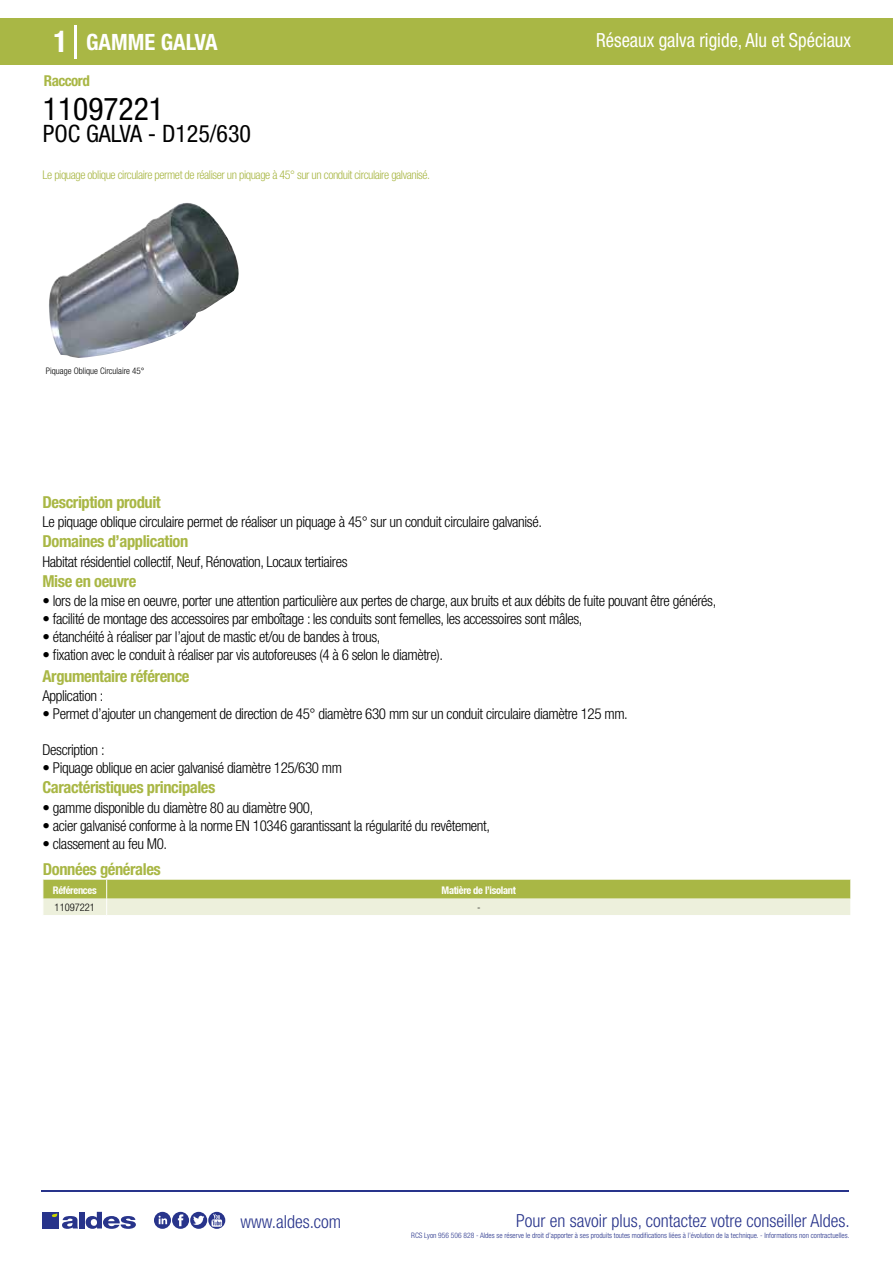
<style>
.page{position:relative;width:893px;height:1263px;background:#fff}
.page>*{position:absolute;margin:0;border:0;box-sizing:border-box;transform-origin:0 0}
.t1{font:condensed 31.5px "Helvetica Neue LT Std";color:#000}
.t2{font:condensed 24px "Helvetica Neue LT Std";color:#000}
.t3{font:700 condensed 22.5px "Helvetica Neue LT Std";color:#fff}
.t4{font:condensed 19.5px "Helvetica Neue LT Std";color:#fff;scale:.95 1}
.t5{font:300 condensed 18px "Helvetica Neue";color:#28348b}
.t6{font:700 condensed 16.5px "Helvetica Neue LT Std";letter-spacing:-.025em;color:#a9b745}
.t7{font:300 condensed 15px "Helvetica Neue LT Std";letter-spacing:-.025em;color:#000}
.t8{font:700 condensed 15px "Helvetica Neue LT Std";letter-spacing:-.035em;color:#a9b745}
.t9{font:300 condensed 12px "Helvetica Neue LT Std";letter-spacing:-.035em;color:#a9b745}
.t10{font:700 condensed 10.5px "Helvetica Neue";letter-spacing:-.03em;color:#fff}
.t11{font:300 condensed 10.5px "Helvetica Neue";color:#000}
.t12{font:300 condensed 9px "Helvetica Neue";color:#000}
.t13{font:300 condensed 7.5px "Helvetica Neue";color:#28348b}
.s1{font-size:30px}
</style>
<div class="page">
<div style="left:0;top:18px;width:893px;height:46px;background:#a9b745"></div>
<hr style="left:74px;top:25px;width:2px;height:33px;background:#fff">
<svg style="left:49px;top:203px;width:190px;height:155px"></svg>
<svg style="left:43px;top:880px;width:808px;height:35px;background:#c9d28d"></svg>
<hr style="left:41px;top:1190px;width:808px;height:1px;background:#28348b">
<svg style="left:154px;top:1212px;width:71px;height:17px"></svg>
<div style="left:42px;top:1212px;width:17px;height:16px;background:#28348b"></div>
<div style="left:79px;top:1212px;width:5px;height:16px;background:#28348b"></div>
<svg style="left:86px;top:1212px;width:50px;height:17px"></svg>
<svg style="left:52px;top:1213px;width:26px;height:16px"></svg>
<h3 class="t3" style="left:54px;top:28px;width:166px"><span class="s1">1</span> GAMME GALVA</h3>
<h3 class="t4" style="left:596px;top:29px;width:270px">Réseaux galva rigide, Alu et Spéciaux</h3>
<p class="t8" style="left:44px;top:71px;width:47px">Raccord</p>
<h1 class="t1" style="left:43px;top:91px;width:122px">11097221</h1>
<h2 class="t2" style="left:43px;top:120px;width:210px">POC GALVA - D125/630</h2>
<p class="t9" style="left:43px;top:167px;width:389px">Le piquage oblique circulaire permet de réaliser un piquage à 45° sur un conduit circulaire galvanisé.</p>
<p class="t12" style="left:46px;top:365px;width:100px">Piquage Oblique Circulaire 45°</p>
<p class="t6" style="left:43px;top:492px;width:120px">Description produit</p>
<p class="t6" style="left:43px;top:531px;width:147px">Domaines d’application</p>
<p class="t6" style="left:43px;top:571px;width:95px">Mise en oeuvre</p>
<p class="t7" style="left:43px;top:513px;width:501px">Le piquage oblique circulaire permet de réaliser un piquage à 45° sur un conduit circulaire galvanisé.</p>
<p class="t7" style="left:43px;top:553px;width:307px">Habitat résidentiel collectif, Neuf, Rénovation, Locaux tertiaires</p>
<p class="t7" style="left:43px;top:592px;width:675px">• lors de la mise en oeuvre, porter une attention particulière aux pertes de charge, aux bruits et aux débits de fuite pouvant être générés,</p>
<p class="t7" style="left:43px;top:610px;width:541px">• facilité de montage des accessoires par emboîtage : les conduits sont femelles, les accessoires sont mâles,</p>
<p class="t7" style="left:43px;top:628px;width:340px">• étanchéité à réaliser par l’ajout de mastic et/ou de bandes à trous,</p>
<p class="t7" style="left:43px;top:646px;width:402px">• fixation avec le conduit à réaliser par vis autoforeuses (4 à 6 selon le diamètre).</p>
<p class="t6" style="left:43px;top:666px;width:149px">Argumentaire référence</p>
<p class="t7" style="left:43px;top:687px;width:62px">Application :</p>
<p class="t7" style="left:43px;top:705px;width:587px">• Permet d’ajouter un changement de direction de 45° diamètre 630 mm sur un conduit circulaire diamètre 125 mm.</p>
<p class="t7" style="left:43px;top:741px;width:64px">Description :</p>
<p class="t7" style="left:43px;top:759px;width:301px">• Piquage oblique en acier galvanisé diamètre 125/630 mm</p>
<p class="t6" style="left:43px;top:777px;width:174px">Caractéristiques principales</p>
<p class="t7" style="left:43px;top:799px;width:272px">• gamme disponible du diamètre 80 au diamètre 900,</p>
<p class="t7" style="left:43px;top:817px;width:449px">• acier galvanisé conforme à la norme EN 10346 garantissant la régularité du revêtement,</p>
<p class="t7" style="left:43px;top:835px;width:126px">• classement au feu M0.</p>
<p class="t6" style="left:43px;top:860px;width:119px">Données générales</p>
<p class="t10" style="left:53px;top:884px;width:45px">Références</p>
<p class="t10" style="left:442px;top:884px;width:76px">Matière de l’isolant</p>
<p class="t11" style="left:55px;top:901px;width:42px">11097221</p>
<p class="t11" style="left:477px;top:901px;width:5px">-</p>
<p class="t5" style="left:240px;top:1211px;width:102px">www.aldes.com</p>
<p class="t5" style="left:516px;top:1211px;width:335px">Pour en savoir plus, contactez votre conseiller Aldes.</p>
<p class="t13" style="left:411px;top:1230px;width:440px">RCS Lyon 956 506 828 - Aldes se réserve le droit d’apporter à ses produits toutes modifications liées à l’évolution de la technique. - Informations non contractuelles.</p>
</div>
